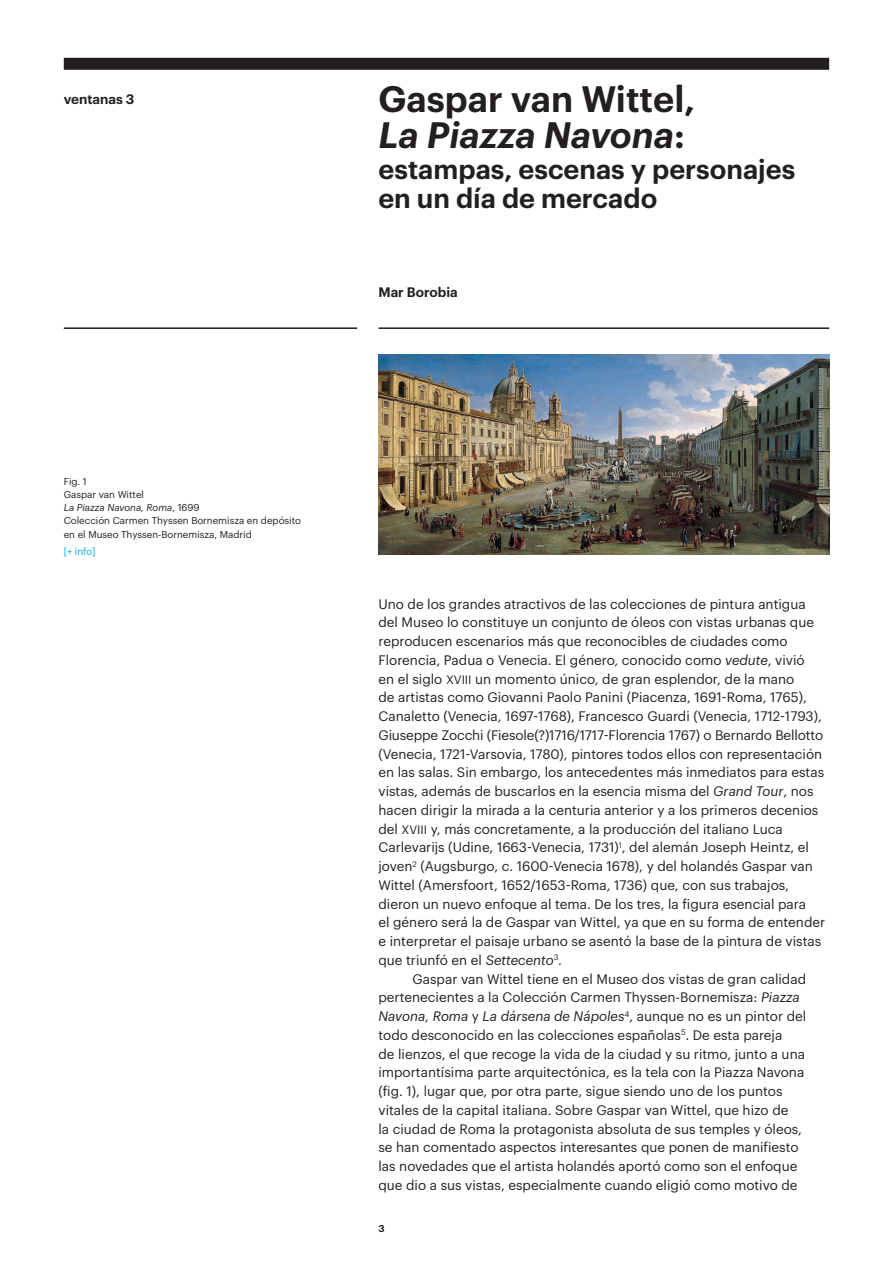
<style>
.page{position:relative;width:893px;height:1263px;background:#fff}
.page>*{position:absolute;margin:0;border:0;box-sizing:border-box;transform-origin:0 0}
.t1{font:600 36px/36px "Graphik";color:#231f20}
.t2{font:600 27px/28.5px "Graphik";color:#231f20}
.t3{font:13.5px/18.8px "Graphik";color:#231f20}
.t4{font:600 13.5px "Graphik";color:#231f20}
.t5{font:9.75px/13.2px "Graphik";color:#231f20}
.t6{font:italic 9.75px "Graphik";color:#231f20}
.t7{font:9.75px "Graphik";color:#00aeef}
.t8{font:600 9.75px "Graphik";color:#231f20}
.s1{font-style:italic}
.s2{font-style:normal}
.s3{font-size:12px}
</style>
<div class="page">
<img style="left:378px;top:354px;width:451px;height:201px">
<div style="left:64px;top:58px;width:765px;height:12px;background:#231f20"></div>
<hr style="left:378px;top:327px;width:451px;height:2px;background:#231f20">
<hr style="left:64px;top:327px;width:293px;height:2px;background:#231f20">
<p class="t4" style="left:64px;top:89px;width:72px">ventanas 3</p>
<p class="t1" style="left:378px;top:77px;width:318px">Gaspar van Wittel,<br><span class="s1">La Piazza Navona</span>:</p>
<p class="t2" style="left:378px;top:153px;width:418px">estampas, escenas y personajes en un día de mercado</p>
<p class="t5" style="left:64px;top:474px;width:25px">Fig. 1</p>
<p class="t5" style="left:64px;top:487px;width:82px">Gaspar van Wittel</p>
<p class="t6" style="left:64px;top:500px;width:137px">La Piazza Navona, Roma<span class="s2">, 1699</span></p>
<p class="t5" style="left:64px;top:513px;width:239px">Colección Carmen Thyssen Bornemisza en depósito en el Museo Thyssen-Bornemisza, Madrid</p>
<p class="t7" style="left:64px;top:544px;width:33px">[+ info]</p>
<p class="t4" style="left:378px;top:282px;width:81px">Mar Borobia</p>
<p class="t3" style="left:378px;top:593px;width:448px">Uno de los grandes atractivos de las colecciones de pintura antigua del Museo lo constituye un conjunto de óleos con vistas urbanas que reproducen escenarios más que reconocibles de ciudades como Florencia, Padua o Venecia. El género, conocido como <span class="s1">vedute</span>, vivió<br>en el siglo <span class="s3">XVIII</span> un momento único, de gran esplendor, de la mano<br>de artistas como Giovanni Paolo Panini (Piacenza, 1691-Roma, 1765), Canaletto (Venecia, 1697-1768), Francesco Guardi (Venecia, 1712-1793), Giuseppe Zocchi (Fiesole(?)1716/1717-Florencia 1767) o Bernardo Bellotto (Venecia, 1721-Varsovia, 1780), pintores todos ellos con representación en las salas. Sin embargo, los antecedentes más inmediatos para estas vistas, además de buscarlos en la esencia misma del <span class="s1">Grand Tour</span>, nos hacen dirigir la mirada a la centuria anterior y a los primeros decenios del <span class="s3">XVIII</span> y, más concretamente, a la producción del italiano Luca Carlevarijs (Udine, 1663-Venecia, 1731)<sup>1</sup>, del alemán Joseph Heintz, el joven<sup>2</sup> (Augsburgo, c. 1600-Venecia 1678), y del holandés Gaspar van Wittel (Amersfoort, 1652/1653-Roma, 1736) que, con sus trabajos, dieron un nuevo enfoque al tema. De los tres, la figura esencial para<br>el género será la de Gaspar van Wittel, ya que en su forma de entender e interpretar el paisaje urbano se asentó la base de la pintura de vistas que triunfó en el <span class="s1">Settecento</span><sup>3</sup>.</p>
<p class="t3" style="left:378px;top:968px;width:429px;text-indent:34px">Gaspar van Wittel tiene en el Museo dos vistas de gran calidad pertenecientes a la Colección Carmen Thyssen-Bornemisza: <span class="s1">Piazza Navona, Roma</span> y <span class="s1">La dársena de Nápoles</span><sup>4</sup>, aunque no es un pintor del todo desconocido en las colecciones españolas<sup>5</sup>. De esta pareja<br>de lienzos, el que recoge la vida de la ciudad y su ritmo, junto a una importantísima parte arquitectónica, es la tela con la Piazza Navona (fig. 1), lugar que, por otra parte, sigue siendo uno de los puntos vitales de la capital italiana. Sobre Gaspar van Wittel, que hizo de<br>la ciudad de Roma la protagonista absoluta de sus temples y óleos, se han comentado aspectos interesantes que ponen de manifiesto las novedades que el artista holandés aportó como son el enfoque que dio a sus vistas, especialmente cuando eligió como motivo de</p>
<p class="t8" style="left:378px;top:1220px;width:8px">3</p>
</div>
